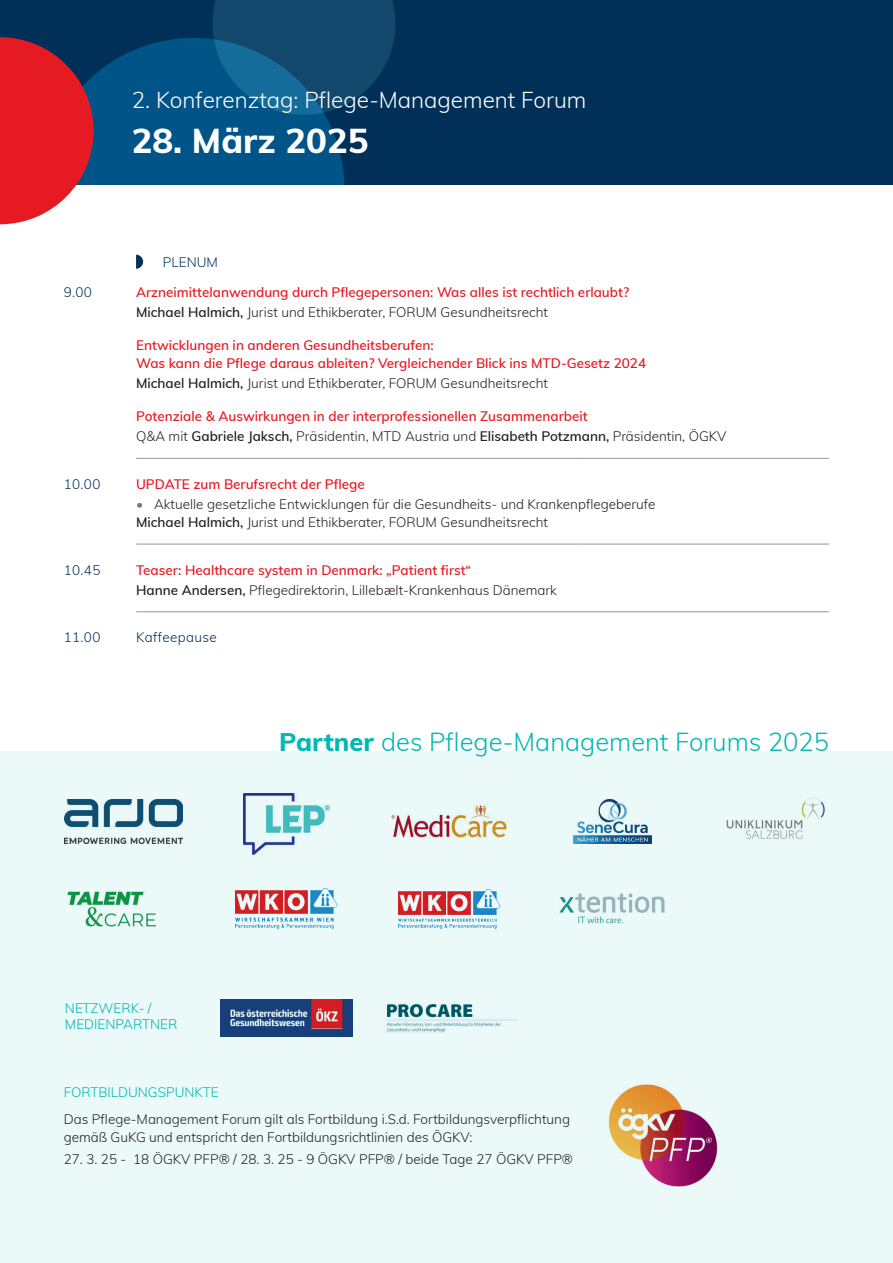
<style>
.page{position:relative;width:893px;height:1263px;background:#fff}
.page>*{position:absolute;margin:0;border:0;box-sizing:border-box;transform-origin:0 0}
.t1{font:800 34.5px "Muli";color:#fff}
.t2{font:300 25.5px "Muli";color:#00b8b4}
.t3{font:300 22.5px "Muli";color:#fff}
.t4{font:600 13.5px/20.1px "Muli";color:#e51a23}
.t5{font:300 13.5px/18px "Muli";color:#231f20}
.t6{font:300 13.5px "Muli";color:#00b8b4}
.t7{font:300 13.5px "Muli";letter-spacing:.025em;color:#003058}
.s1{color:#231f20}
.s2{font-weight:300;color:#231f20}
.s3{font-weight:600}
.s4{color:#6e788c}
.s5{font-weight:800}
</style>
<div class="page">
<div style="left:0;top:0;width:893px;height:185px;background:#003058"></div>
<svg style="left:0;top:0;width:395px;height:224px"></svg>
<hr style="left:136px;top:458px;width:221px;height:1px;background:#939598">
<hr style="left:357px;top:458px;width:223px;height:1px;background:#939598">
<hr style="left:580px;top:458px;width:249px;height:1px;background:#939598">
<hr style="left:136px;top:544px;width:221px;height:1px;background:#939598">
<hr style="left:357px;top:544px;width:223px;height:1px;background:#939598">
<hr style="left:580px;top:544px;width:249px;height:1px;background:#939598">
<hr style="left:136px;top:611px;width:221px;height:1px;background:#939598">
<hr style="left:357px;top:611px;width:223px;height:1px;background:#939598">
<hr style="left:580px;top:611px;width:249px;height:1px;background:#939598">
<svg style="left:136px;top:255px;width:7px;height:14px"></svg>
<div style="left:0;top:752px;width:893px;height:511px;background:#ebf9f9"></div>
<img style="left:64px;top:800px;width:119px;height:43px">
<img style="left:243px;top:793px;width:87px;height:61px">
<img style="left:391px;top:805px;width:116px;height:33px">
<img style="left:573px;top:800px;width:78px;height:43px">
<img style="left:726px;top:798px;width:99px;height:41px">
<img style="left:68px;top:891px;width:87px;height:35px">
<img style="left:235px;top:888px;width:102px;height:41px">
<img style="left:398px;top:889px;width:102px;height:39px">
<img style="left:560px;top:894px;width:105px;height:30px">
<img style="left:221px;top:999px;width:131px;height:37px">
<img style="left:387px;top:1004px;width:130px;height:29px">
<img style="left:608px;top:1084px;width:110px;height:102px">
<h3 class="t3" style="left:132px;top:83px;width:456px">2. Konferenztag: Pflege-Management Forum</h3>
<h1 class="t1" style="left:132px;top:116px;width:238px">28. März 2025</h1>
<p class="t7" style="left:163px;top:252px;width:10px">plenum</p>
<p class="t7" style="left:64px;top:282px;width:30px">9.00</p>
<p class="t4" style="left:136px;top:282px;width:495px">Arzneimittelanwendung durch Pflegepersonen: Was alles ist rechtlich erlaubt?<br><span class="s1">Michael Halmich,</span> <span class="s2">Jurist und Ethikberater, FORUM Gesundheitsrecht</span></p>
<p class="t4" style="left:136px;top:336px;width:512px;line-height:18px">Entwicklungen in anderen Gesundheitsberufen:<br>Was kann die Pflege daraus ableiten? Vergleichender Blick ins MTD-Gesetz 2024</p>
<p class="t5" style="left:136px;top:374px;width:414px"><span class="s3">Michael Halmich,</span> Jurist und Ethikberater, FORUM Gesundheitsrecht</p>
<p class="t4" style="left:136px;top:406px;width:592px">Potenziale &amp; Auswirkungen in der interprofessionellen Zusammenarbeit<br><span class="s2">Q&amp;A mit</span> <span class="s1">Gabriele Jaksch,</span> <span class="s2">Präsidentin, MTD Austria und</span> <span class="s1">Elisabeth Potzmann,</span> <span class="s2">Präsidentin, ÖGKV</span></p>
<p class="t7" style="left:64px;top:474px;width:38px">10.00</p>
<p class="t4" style="left:136px;top:473px;width:230px">UPDATE zum Berufsrecht der Pflege</p>
<p class="t5" style="left:136px;top:495px;width:521px"><span class="s4">•</span> Aktuelle gesetzliche Entwicklungen für die Gesundheits- und Krankenpflegeberufe<br><span class="s3">Michael Halmich,</span> Jurist und Ethikberater, FORUM Gesundheitsrecht</p>
<p class="t7" style="left:64px;top:560px;width:38px">10.45</p>
<p class="t4" style="left:136px;top:559px;width:422px">Teaser: Healthcare system in Denmark: „Patient first“<br><span class="s1">Hanne Andersen,</span> <span class="s2">Pflegedirektorin, Lillebælt-Krankenhaus Dänemark</span></p>
<p class="t7" style="left:64px;top:628px;width:38px">11.00</p>
<p class="t7" style="left:136px;top:628px;width:82px">Kaffeepause</p>
<p class="t6" style="left:65px;top:998px;width:20px">Netzwerk</p>
<p class="t6" style="left:139px;top:998px;width:14px">- /</p>
<p class="t6" style="left:65px;top:1014px;width:21px">Medienpartner</p>
<h2 class="t2" style="left:279px;top:723px;width:551px"><span class="s5">Partner</span> des Pflege-Management Forums 2025</h2>
<p class="t6" style="left:64px;top:1082px;width:17px">Fortbildungspunkte</p>
<p class="t5" style="left:64px;top:1109px;width:508px">Das Pflege-Management Forum gilt als Fortbildung i.S.d. Fortbildungsverpflichtung gemäß GuKG und entspricht den Fortbildungsrichtlinien des ÖGKV:</p>
<p class="t5" style="left:64px;top:1149px;width:511px">27. 3. 25 - 18 ÖGKV PFP® / 28. 3. 25 - 9 ÖGKV PFP® / beide Tage 27 ÖGKV PFP®</p>
</div>
